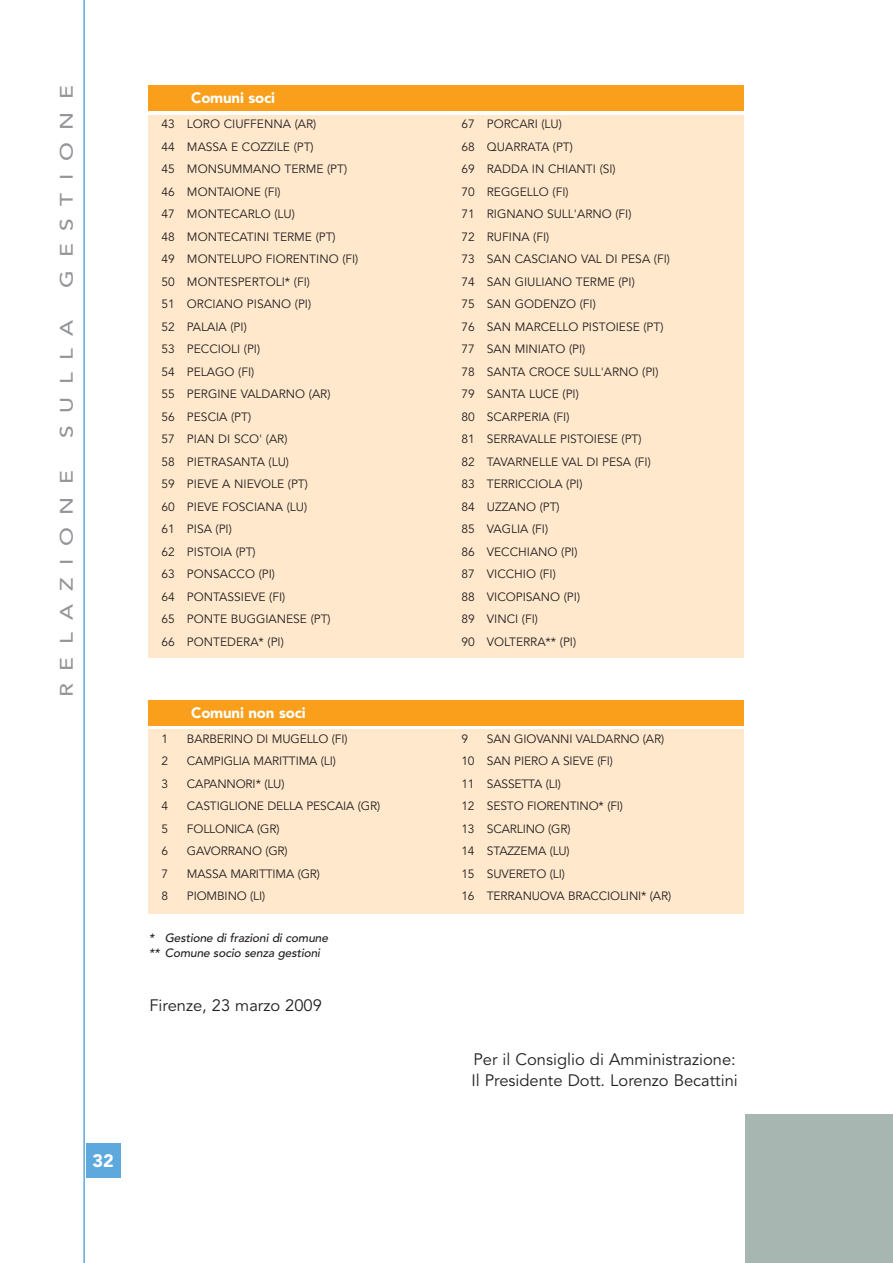
<style>
.page{position:relative;width:893px;height:1263px;background:#fff}
.page>*{position:absolute;margin:0;border:0;box-sizing:border-box;transform-origin:0 0}
.t1{font:500 18px "Avenir";letter-spacing:.555em;color:#939598;scale:1.26 1}
.t2{font:900 18px "Avenir";color:#fff}
.t3{font:16.5px/21px "Avenir";color:#231f20}
.t4{font:900 15px "Avenir";letter-spacing:-.01em;color:#fff}
.t5{font:12px/22.5px "Avenir";color:#231f20}
.t6{font:500 12px/15px "Avenir";color:#231f20}
</style>
<div class="page">
<div style="left:149px;top:730px;width:595px;height:184px;background:#ffe8cc"></div>
<div style="left:149px;top:700px;width:595px;height:25px;background:#f99f1b"></div>
<div style="left:149px;top:115px;width:595px;height:543px;background:#ffe8cc"></div>
<div style="left:149px;top:85px;width:595px;height:26px;background:#f99f1b"></div>
<hr style="left:83px;top:0;width:2px;height:1263px;background:#5da9dd">
<div style="left:86px;top:1144px;width:34px;height:34px;background:#5da9dd"></div>
<div style="left:745px;top:1114px;width:147px;height:149px;background:#a7b6b0"></div>
<p class="t1" style="left:59px;top:288px;width:162px;rotate:-90deg">GESTIONE</p>
<p class="t1" style="left:59px;top:438px;width:96px;rotate:-90deg">SULLA</p>
<p class="t1" style="left:59px;top:697px;width:182px;rotate:-90deg">RELAZIONE</p>
<p class="t2" style="left:92px;top:1153px;width:23px">32</p>
<p class="t4" style="left:191px;top:92px;width:85px">Comuni soci</p>
<p class="t5" style="left:161px;top:114px;width:198px">43 LORO CIUFFENNA (AR)<br>44 MASSA E COZZILE (PT)<br>45 MONSUMMANO TERME (PT)<br>46 MONTAIONE (FI)<br>47 MONTECARLO (LU)<br>48 MONTECATINI TERME (PT)<br>49 MONTELUPO FIORENTINO (FI)<br>50 MONTESPERTOLI* (FI)<br>51 ORCIANO PISANO (PI)<br>52 PALAIA (PI)<br>53 PECCIOLI (PI)<br>54 PELAGO (FI)<br>55 PERGINE VALDARNO (AR)<br>56 PESCIA (PT)<br>57 PIAN DI SCO' (AR)<br>58 PIETRASANTA (LU)<br>59 PIEVE A NIEVOLE (PT)<br>60 PIEVE FOSCIANA (LU)<br>61 PISA (PI)<br>62 PISTOIA (PT)<br>63 PONSACCO (PI)<br>64 PONTASSIEVE (FI)<br>65 PONTE BUGGIANESE (PT)<br>66 PONTEDERA* (PI)</p>
<p class="t5" style="left:461px;top:114px;width:210px">67 PORCARI (LU)<br>68 QUARRATA (PT)<br>69 RADDA IN CHIANTI (SI)<br>70 REGGELLO (FI)<br>71 RIGNANO SULL'ARNO (FI)<br>72 RUFINA (FI)<br>73 SAN CASCIANO VAL DI PESA (FI)<br>74 SAN GIULIANO TERME (PI)<br>75 SAN GODENZO (FI)<br>76 SAN MARCELLO PISTOIESE (PT)<br>77 SAN MINIATO (PI)<br>78 SANTA CROCE SULL'ARNO (PI)<br>79 SANTA LUCE (PI)<br>80 SCARPERIA (FI)<br>81 SERRAVALLE PISTOIESE (PT)<br>82 TAVARNELLE VAL DI PESA (FI)<br>83 TERRICCIOLA (PI)<br>84 UZZANO (PT)<br>85 VAGLIA (FI)<br>86 VECCHIANO (PI)<br>87 VICCHIO (FI)<br>88 VICOPISANO (PI)<br>89 VINCI (FI)<br>90 VOLTERRA** (PI)</p>
<p class="t4" style="left:191px;top:707px;width:116px">Comuni non soci</p>
<p class="t5" style="left:161px;top:729px;width:8px">1</p>
<p class="t5" style="left:187px;top:729px;width:162px">BARBERINO DI MUGELLO (FI)</p>
<p class="t5" style="left:161px;top:751px;width:8px">2</p>
<p class="t5" style="left:187px;top:751px;width:150px">CAMPIGLIA MARITTIMA (LI)</p>
<p class="t5" style="left:161px;top:774px;width:8px">3</p>
<p class="t5" style="left:187px;top:774px;width:99px">CAPANNORI* (LU)</p>
<p class="t5" style="left:161px;top:796px;width:8px">4</p>
<p class="t5" style="left:187px;top:796px;width:195px">CASTIGLIONE DELLA PESCAIA (GR)</p>
<p class="t5" style="left:161px;top:819px;width:8px">5</p>
<p class="t5" style="left:187px;top:819px;width:94px">FOLLONICA (GR)</p>
<p class="t5" style="left:161px;top:841px;width:8px">6</p>
<p class="t5" style="left:187px;top:841px;width:102px">GAVORRANO (GR)</p>
<p class="t5" style="left:161px;top:864px;width:8px">7</p>
<p class="t5" style="left:187px;top:864px;width:134px">MASSA MARITTIMA (GR)</p>
<p class="t5" style="left:161px;top:886px;width:8px">8</p>
<p class="t5" style="left:187px;top:886px;width:80px">PIOMBINO (LI)</p>
<p class="t6" style="left:149px;top:932px;width:183px">* Gestione di frazioni di comune ** Comune socio senza gestioni</p>
<p class="t3" style="left:149px;top:997px;width:174px">Firenze, 23 marzo 2009</p>
<p class="t5" style="left:461px;top:729px;width:211px;text-indent:26px">SAN GIOVANNI VALDARNO (AR)<br>10 SAN PIERO A SIEVE (FI)<br>11 SASSETTA (LI)<br>12 SESTO FIORENTINO* (FI)<br>13 SCARLINO (GR)<br>14 STAZZEMA (LU)<br>15 SUVERETO (LI)<br>16 TERRANUOVA BRACCIOLINI* (AR)</p>
<p class="t5" style="left:461px;top:729px;width:8px">9</p>
<p class="t3" style="left:471px;top:1051px;width:268px">Per il Consiglio di Amministrazione:<br>Il Presidente Dott. Lorenzo Becattini</p>
</div>
